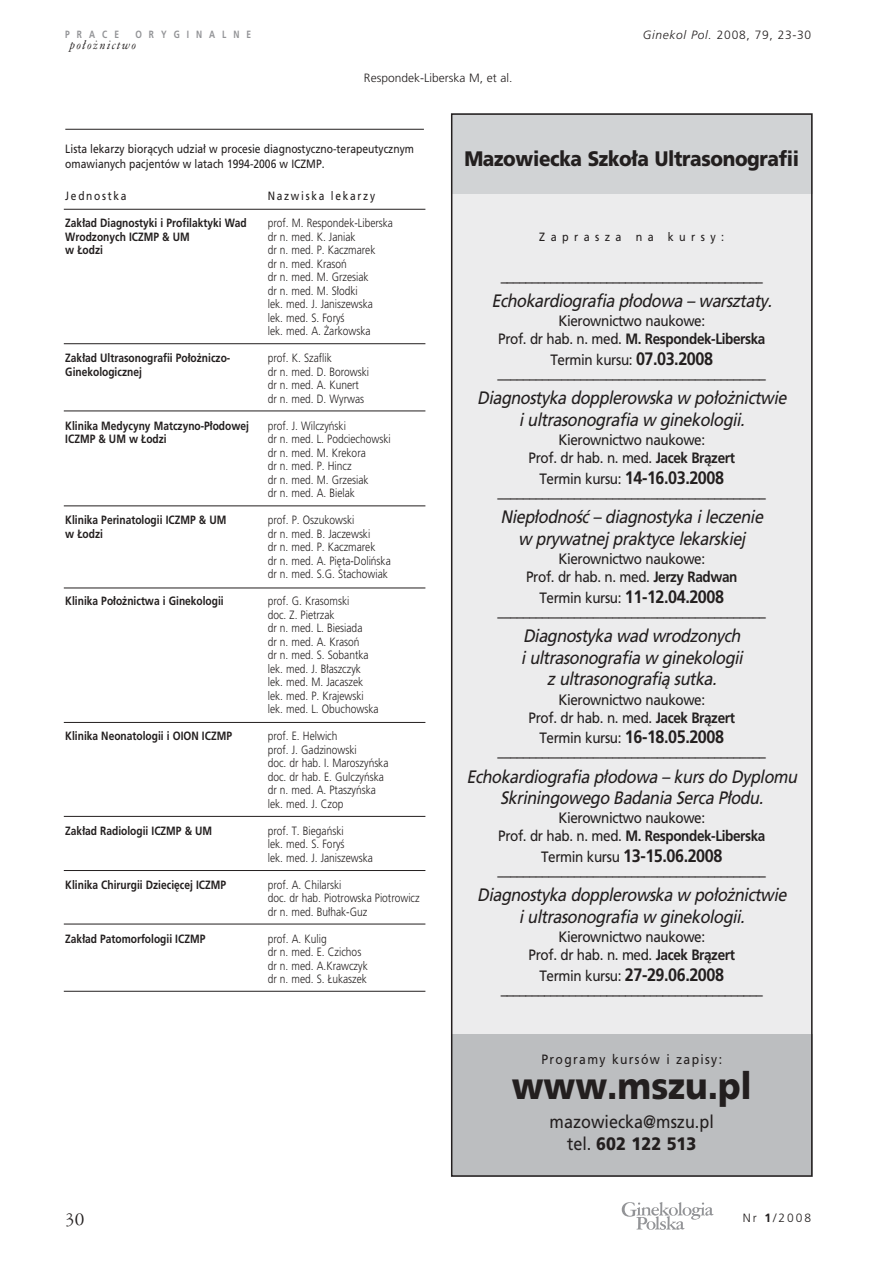
<style>
.page{position:relative;width:893px;height:1262px;background:#fff}
.page>*{position:absolute;margin:0;border:0;box-sizing:border-box;transform-origin:0 0}
.t1{font:900 37.5px "Pfrutiger";color:#231f1f;scale:.9 1}
.t2{font:900 21px "Pfrutiger";letter-spacing:-.02em;color:#231f1f;scale:.9 1}
.t3{font:19.5px "American Garamond PL";color:#231f1f}
.t4{font:italic 18px/21.6px "Pfrutiger Roman";letter-spacing:-.03em;color:#231f1f;text-align:center;scale:.9 1}
.t5{font:700 18px "Pfrutiger";letter-spacing:-.03em;color:#231f1f;scale:.9 1}
.t6{font:18px/21.6px "Pfrutiger Roman";color:#231f1f;text-align:center;scale:.9 1}
.t7{font:15px/18px "Pfrutiger Roman";letter-spacing:-.03em;color:#231f1f;text-align:center;scale:.9 1}
.t8{font:13.5px "Pfrutiger Roman";letter-spacing:.11em;color:#231f1f;scale:.9 1}
.t9{font:italic 13.5px "American Garamond PL";letter-spacing:.1em;color:#231f1f}
.t10{font:300 12px/13.5px "Pfrutiger";color:#231f1f;scale:.85 1}
.t11{font:700 12px/13.5px "Pfrutiger";color:#231f1f;scale:.85 1}
.t12{font:12px/14.4px "Pfrutiger Roman";color:#231f1f;scale:.86 1}
.t13{font:300 12px "Pfrutiger";color:#231f1f}
.t14{font:300 12px "Pfrutiger";letter-spacing:.055em;color:#231f1f}
.t15{font:12px "Pfrutiger Roman";letter-spacing:.165em;color:#231f1f;scale:.85 1}
.t16{font:12px "Pfrutiger Roman";letter-spacing:.5em;color:#231f1f;scale:.9 1}
.t17{font:700 10.5px "Pfrutiger";letter-spacing:.835em;color:#939497;scale:.8 1}
.s1{font-style:italic}
.s2{font-family:"Pfrutiger";font-weight:700}
.s3{font-family:"Pfrutiger";font-weight:700;font-size:18px}
.s4{font-family:"Pfrutiger Roman";font-weight:400;font-size:15px}
.s5{font-family:"Pfrutiger";font-weight:900}
.s6{font-weight:700}
</style>
<div class="page">
<svg style="left:621px;top:1202px;width:92px;height:27px"></svg>
<hr style="left:65px;top:129px;width:359px;height:1px;background:#231f1f">
<hr style="left:64px;top:209px;width:361px;height:1px;background:#231f1f">
<hr style="left:64px;top:343px;width:361px;height:1px;background:#231f1f">
<hr style="left:64px;top:410px;width:361px;height:1px;background:#231f1f">
<hr style="left:64px;top:505px;width:361px;height:1px;background:#231f1f">
<hr style="left:64px;top:587px;width:361px;height:1px;background:#231f1f">
<hr style="left:64px;top:722px;width:361px;height:1px;background:#231f1f">
<hr style="left:64px;top:816px;width:361px;height:1px;background:#231f1f">
<hr style="left:64px;top:870px;width:361px;height:1px;background:#231f1f">
<hr style="left:64px;top:923px;width:361px;height:1px;background:#231f1f">
<hr style="left:64px;top:990px;width:361px;height:1px;background:#231f1f">
<div style="left:451px;top:113px;width:361px;height:928px;background:#ececed"></div>
<div style="left:451px;top:113px;width:361px;height:81px;background:#d1d3d5"></div>
<div style="left:451px;top:1034px;width:361px;height:142px;background:#bcbec0"></div>
<div style="left:451px;top:113px;width:361px;height:1063px;border:2px solid #231f1f"></div>
<p class="t17" style="left:65px;top:31px;width:69px">PRACE</p>
<p class="t17" style="left:135px;top:31px;width:146px">ORYGINALNE</p>
<p class="t9" style="left:70px;top:40px;width:67px">po∏o˝nictwo</p>
<p class="t13" style="left:364px;top:73px;width:150px">Respondek-Liberska M, et al.</p>
<p class="t14" style="left:643px;top:31px;width:170px"><span class="s1">Ginekol Pol.</span> 2008, 79, 23-30</p>
<p class="t12" style="left:65px;top:143px;width:407px">Lista lekarzy bioràcych udzia∏ w procesie diagnostyczno-terapeutycznym omawianych pacjentów w latach 1994-2006 w ICZMP.</p>
<p class="t15" style="left:268px;top:191px;width:128px">Nazwiska lekarzy</p>
<p class="t10" style="left:268px;top:217px;width:149px">prof. M. Respondek-Liberska dr n. med. K. Janiak<br>dr n. med. P. Kaczmarek<br>dr n. med. Krasoƒ<br>dr n. med. M. Grzesiak<br>dr n. med. M. S∏odki<br>lek. med. J. Janiszewska<br>lek. med. S. ForyÊ<br>lek. med. A. ˚arkowska</p>
<p class="t10" style="left:268px;top:352px;width:121px">prof. K. Szaflik<br>dr n. med. D. Borowski dr n. med. A. Kunert dr n. med. D. Wyrwas</p>
<p class="t10" style="left:268px;top:420px;width:146px">prof. J. Wilczyƒski<br>dr n. med. L. Podciechowski dr n. med. M. Krekora<br>dr n. med. P. Hincz<br>dr n. med. M. Grzesiak<br>dr n. med. A. Bielak</p>
<p class="t10" style="left:268px;top:514px;width:146px">prof. P. Oszukowski<br>dr n. med. B. Jaczewski<br>dr n. med. P. Kaczmarek<br>dr n. med. A. Pi´ta-Doliƒska dr n. med. S.G. Stachowiak</p>
<p class="t10" style="left:268px;top:595px;width:132px">prof. G. Krasomski<br>doc. Z. Pietrzak<br>dr n. med. L. Biesiada<br>dr n. med. A. Krasoƒ<br>dr n. med. S. Sobantka lek. med. J. B∏aszczyk lek. med. M. Jacaszek lek. med. P. Krajewski lek. med. L. Obuchowska</p>
<p class="t10" style="left:268px;top:730px;width:144px">prof. E. Helwich<br>prof. J. Gadzinowski<br>doc. dr hab. I. Maroszyƒska doc. dr hab. E. Gulczyƒska dr n. med. A. Ptaszyƒska lek. med. J. Czop</p>
<p class="t10" style="left:268px;top:825px;width:125px">prof. T. Biegaƒski<br>lek. med. S. ForyÊ<br>lek. med. J. Janiszewska</p>
<p class="t10" style="left:268px;top:879px;width:180px">prof. A. Chilarski<br>doc. dr hab. Piotrowska Piotrowicz dr n. med. Bu∏hak-Guz</p>
<p class="t10" style="left:268px;top:933px;width:119px">prof. A. Kulig<br>dr n. med. E. Czichos dr n. med. A.Krawczyk dr n. med. S. ¸ukaszek</p>
<p class="t15" style="left:65px;top:191px;width:74px">Jednostka</p>
<p class="t11" style="left:65px;top:217px;width:215px">Zak∏ad Diagnostyki i Profilaktyki Wad<br>Wrodzonych ICZMP &amp; UM<br>w ¸odzi</p>
<p class="t11" style="left:65px;top:352px;width:195px">Zak∏ad Ultrasonografii Po∏o˝niczo-<br>Ginekologicznej</p>
<p class="t11" style="left:65px;top:420px;width:218px">Klinika Medycyny Matczyno-P∏odowej<br>ICZMP &amp; UM w ¸odzi</p>
<p class="t11" style="left:65px;top:514px;width:191px">Klinika Perinatologii ICZMP &amp; UM w ¸odzi</p>
<p class="t11" style="left:65px;top:595px;width:188px">Klinika Po∏o˝nictwa i Ginekologii</p>
<p class="t11" style="left:65px;top:730px;width:198px">Klinika Neonatologii i OION ICZMP</p>
<p class="t11" style="left:65px;top:825px;width:174px">Zak∏ad Radiologii ICZMP &amp; UM</p>
<p class="t11" style="left:65px;top:879px;width:191px">Klinika Chirurgii Dzieci´cej ICZMP</p>
<p class="t11" style="left:65px;top:933px;width:166px">Zak∏ad Patomorfologii ICZMP</p>
<p class="t2" style="left:464px;top:151px;width:373px">Mazowiecka Szko∏a Ultrasonografii</p>
<p class="t16" style="left:539px;top:233px;width:207px">Zaprasza na kursy:</p>
<p class="t7" style="left:500px;top:274px;width:293px">––––––––––––––––––––––––––––––––––––––––––</p>
<p class="t4" style="left:491px;top:292px;width:317px">Echokardiografia p∏odowa – warsztaty.</p>
<p class="t7" style="left:498px;top:314px;width:298px">Kierownictwo naukowe:<br>Prof. dr hab. n. med. <span class="s2">M. Respondek-Liberska</span></p>
<p class="t7" style="left:497px;top:351px;width:299px;line-height:19.2px">Termin kursu: <span class="s3">07.03.2008 </span>––––––––––––––––––––––––––––––––––––––––––</p>
<p class="t4" style="left:477px;top:389px;width:349px">Diagnostyka dopplerowska w po∏o˝nictwie iultrasonografia w ginekologii.</p>
<p class="t7" style="left:528px;top:432px;width:231px">Kierownictwo naukowe:<br>Prof. dr hab. n. med. <span class="s2">Jacek Bràzert</span></p>
<p class="t5" style="left:539px;top:471px;width:207px"><span class="s4">Termin kursu:</span> 14-16.03.2008</p>
<p class="t7" style="left:497px;top:490px;width:299px">––––––––––––––––––––––––––––––––––––––––––</p>
<p class="t4" style="left:500px;top:508px;width:297px">Niep∏odnoÊç– diagnostyka ileczenie w prywatnej praktyce lekarskiej</p>
<p class="t7" style="left:526px;top:551px;width:236px">Kierownictwo naukowe:<br>Prof. dr hab. n. med. <span class="s2">Jerzy Radwan</span></p>
<p class="t5" style="left:539px;top:589px;width:207px"><span class="s4">Termin kursu:</span> 11-12.04.2008</p>
<p class="t7" style="left:497px;top:609px;width:299px">––––––––––––––––––––––––––––––––––––––––––</p>
<p class="t4" style="left:521px;top:627px;width:252px">Diagnostyka wad wrodzonych iultrasonografia w ginekologii z ultrasonografià sutka.</p>
<p class="t7" style="left:528px;top:692px;width:231px">Kierownictwo naukowe:<br>Prof. dr hab. n. med. <span class="s2">Jacek Bràzert</span></p>
<p class="t5" style="left:539px;top:730px;width:207px"><span class="s4">Termin kursu:</span> 16-18.05.2008</p>
<p class="t7" style="left:497px;top:749px;width:299px">––––––––––––––––––––––––––––––––––––––––––</p>
<p class="t4" style="left:466px;top:767px;width:372px">Echokardiografia p∏odowa – kursdo Dyplomu<br>Skriningowego Badania Serca P∏odu.</p>
<p class="t7" style="left:498px;top:810px;width:298px">Kierownictwo naukowe:<br>Prof. dr hab. n. med. <span class="s2">M. Respondek-Liberska</span></p>
<p class="t5" style="left:541px;top:849px;width:203px"><span class="s4">Termin kursu</span> 13-15.06.2008</p>
<p class="t7" style="left:497px;top:868px;width:299px">––––––––––––––––––––––––––––––––––––––––––</p>
<p class="t4" style="left:477px;top:886px;width:349px">Diagnostyka dopplerowska w po∏o˝nictwie iultrasonografia w ginekologii.</p>
<p class="t7" style="left:528px;top:929px;width:231px">Kierownictwo naukowe:<br>Prof. dr hab. n. med. <span class="s2">Jacek Bràzert</span></p>
<p class="t5" style="left:539px;top:967px;width:207px"><span class="s4">Termin kursu:</span> 27-29.06.2008</p>
<p class="t7" style="left:500px;top:987px;width:293px">––––––––––––––––––––––––––––––––––––––––––</p>
<p class="t8" style="left:541px;top:1053px;width:202px">Programy kursów i zapisy:</p>
<p class="t1" style="left:511px;top:1072px;width:268px">www.mszu.pl</p>
<p class="t6" style="left:549px;top:1113px;width:184px">mazowiecka@mszu.pl tel. <span class="s5">602 122 513</span></p>
<p class="t3" style="left:65px;top:1211px;width:21px">30</p>
<p class="t13" style="left:742px;top:1213px;width:70px">Nr <span class="s6">1</span>/2008</p>
</div>
